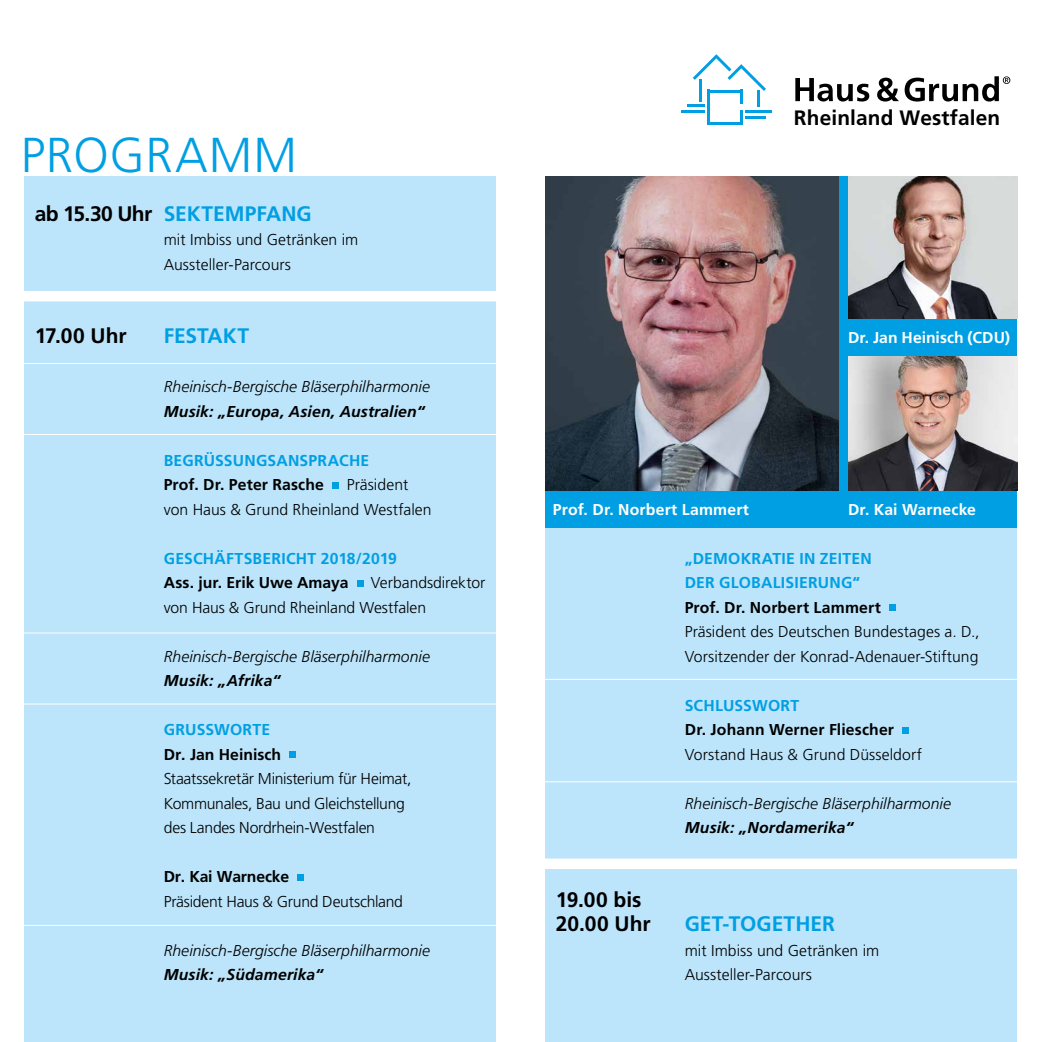
<style>
.page{position:relative;width:1042px;height:1042px;background:#fff}
.page>*{position:absolute;margin:0;border:0;box-sizing:border-box;transform-origin:0 0}
.t1{font:300 49px "Frutiger";letter-spacing:.015em;color:#009fe3}
.t2{font:700 21px "Frutiger";color:#009fe3}
.t3{font:700 21px/24.5px "Frutiger";color:#000}
.t4{font:700 20.82px "Frutiger LT";letter-spacing:.005em;color:#000}
.t5{font:300 15.75px/24.5px "Frutiger";color:#000}
.t6{font:italic 300 15.75px "Frutiger";color:#000}
.t7{font:300 15.75px/24.5px "Frutiger";letter-spacing:-.02em;color:#000}
.t8{font:700 15.75px "Frutiger";letter-spacing:.005em;color:#000}
.t9{font:700 15.75px/24.5px "Frutiger";letter-spacing:.015em;color:#009fe3}
.t10{font:italic 700 15.75px "Frutiger";letter-spacing:.01em;color:#000}
.t11{font:700 15.75px "Frutiger";letter-spacing:.01em;color:#fff}
.s1{color:#000}
</style>
<div class="page">
<svg style="left:795px;top:78px;width:74px;height:24px"></svg>
<svg style="left:877px;top:76px;width:133px;height:26px"></svg>
<hr style="left:707px;top:90px;width:3px;height:35px;background:#009fe3">
<hr style="left:739px;top:110px;width:3px;height:15px;background:#009fe3">
<hr style="left:707px;top:122px;width:35px;height:3px;background:#009fe3">
<hr style="left:707px;top:90px;width:35px;height:2px;background:#009fe3">
<hr style="left:745px;top:116px;width:21px;height:3px;background:#009fe3">
<hr style="left:745px;top:110px;width:27px;height:3px;background:#009fe3">
<hr style="left:739px;top:90px;width:3px;height:14px;background:#009fe3">
<hr style="left:757px;top:90px;width:3px;height:17px;background:#009fe3">
<hr style="left:687px;top:104px;width:17px;height:3px;background:#009fe3">
<hr style="left:681px;top:110px;width:23px;height:3px;background:#009fe3">
<hr style="left:699px;top:79px;width:2px;height:22px;background:#009fe3">
<svg style="left:693px;top:54px;width:73px;height:37px"></svg>
<div style="left:546px;top:242px;width:471px;height:800px;background:#bce4fa"></div>
<div style="left:546px;top:177px;width:471px;height:351px;background:#009fe3"></div>
<img style="left:848px;top:177px;width:169px;height:142px">
<img style="left:848px;top:357px;width:169px;height:133px">
<div style="left:889px;top:605px;width:7px;height:6px;background:#009fe3"></div>
<svg style="left:903px;top:727px;width:6px;height:6px"></svg>
<img style="left:546px;top:177px;width:292px;height:313px">
<div style="left:527px;top:858px;width:492px;height:11px;background:#fff"></div>
<hr style="left:531px;top:781px;width:486px;height:1px;background:#fff">
<hr style="left:531px;top:679px;width:486px;height:1px;background:#fff">
<div style="left:25px;top:177px;width:471px;height:865px;background:#bce4fa"></div>
<svg style="left:333px;top:482px;width:6px;height:6px"></svg>
<svg style="left:357px;top:580px;width:6px;height:6px"></svg>
<svg style="left:289px;top:752px;width:6px;height:6px"></svg>
<svg style="left:297px;top:874px;width:6px;height:6px"></svg>
<div style="left:15px;top:291px;width:486px;height:10px;background:#fff"></div>
<hr style="left:19px;top:363px;width:486px;height:1px;background:#fff">
<hr style="left:11px;top:434px;width:500px;height:1px;background:#fff">
<hr style="left:11px;top:925px;width:500px;height:1px;background:#fff">
<hr style="left:11px;top:632px;width:500px;height:1px;background:#fff">
<hr style="left:6px;top:703px;width:501px;height:1px;background:#fff">
<h1 class="t1" style="left:21px;top:127px;width:278px">PROGRAMM</h1>
<h2 class="t2" style="left:35px;top:201px;width:279px"><span class="s1">ab 15.30 Uhr</span> SEKTEMPFANG</h2>
<p class="t5" style="left:164px;top:227px;width:196px">mit Imbiss und Getränken im<br>Aussteller-Parcours</p>
<h2 class="t3" style="left:35px;top:323px;width:93px">17.00 Uhr</h2>
<h2 class="t2" style="left:164px;top:323px;width:87px">FESTAKT</h2>
<p class="t6" style="left:164px;top:378px;width:268px">Rheinisch-Bergische Bläserphilharmonie</p>
<p class="t10" style="left:164px;top:402px;width:262px">Musik: „Europa, Asien, Australien“</p>
<p class="t9" style="left:164px;top:448px;width:207px">BEGRÜSSUNGSANSPRACHE</p>
<p class="t8" style="left:164px;top:475px;width:162px">Prof. Dr. Peter Rasche</p>
<p class="t5" style="left:164px;top:472px;width:269px;text-indent:183px">Präsident von Haus &amp; Grund Rheinland Westfalen</p>
<p class="t9" style="left:164px;top:546px;width:235px">GESCHÄFTSBERICHT 2018/2019</p>
<p class="t8" style="left:164px;top:573px;width:186px">Ass. jur. Erik Uwe Amaya</p>
<p class="t5" style="left:164px;top:570px;width:323px;text-indent:207px">Verbandsdirektor von Haus &amp; Grund Rheinland Westfalen</p>
<p class="t6" style="left:164px;top:647px;width:268px">Rheinisch-Bergische Bläserphilharmonie</p>
<p class="t10" style="left:164px;top:671px;width:118px">Musik: „Afrika“</p>
<p class="t9" style="left:164px;top:717px;width:108px">GRUSSWORTE</p>
<p class="t8" style="left:164px;top:745px;width:119px">Dr. Jan Heinisch</p>
<p class="t7" style="left:164px;top:766px;width:249px">Staatssekretär Ministerium für Heimat,<br>Kommunales, Bau und Gleichstellung des Landes Nordrhein-Westfalen</p>
<p class="t8" style="left:164px;top:867px;width:127px">Dr. Kai Warnecke</p>
<p class="t7" style="left:164px;top:889px;width:241px">Präsident Haus &amp; Grund Deutschland</p>
<p class="t6" style="left:164px;top:941px;width:268px">Rheinisch-Bergische Bläserphilharmonie</p>
<p class="t10" style="left:164px;top:965px;width:161px">Musik: „Südamerika“</p>
<h3 class="t4" style="left:794px;top:105px;width:208px">Rheinland Westfalen</h3>
<p class="t11" style="left:848px;top:328px;width:164px">Dr. Jan Heinisch (CDU)</p>
<p class="t11" style="left:553px;top:500px;width:198px">Prof. Dr. Norbert Lammert</p>
<p class="t9" style="left:685px;top:546px;width:189px">„DEMOKRATIE IN ZEITEN<br>DER GLOBALISIERUNG“</p>
<p class="t8" style="left:685px;top:598px;width:198px">Prof. Dr. Norbert Lammert</p>
<p class="t5" style="left:685px;top:619px;width:296px">Präsident des Deutschen Bundestages a. D.,<br>Vorsitzender der Konrad-Adenauer-Stiftung</p>
<p class="t9" style="left:685px;top:693px;width:116px">SCHLUSSWORT</p>
<p class="t8" style="left:685px;top:720px;width:211px">Dr. Johann Werner Fliescher</p>
<p class="t5" style="left:685px;top:742px;width:239px">Vorstand Haus &amp; Grund Düsseldorf</p>
<p class="t6" style="left:685px;top:794px;width:268px">Rheinisch-Bergische Bläserphilharmonie</p>
<p class="t10" style="left:685px;top:818px;width:170px">Musik: „Nordamerika“</p>
<p class="t11" style="left:848px;top:500px;width:129px">Dr. Kai Warnecke</p>
<h2 class="t3" style="left:556px;top:887px;width:96px">19.00 bis<br>20.00 Uhr</h2>
<h2 class="t2" style="left:685px;top:911px;width:152px">GET-TOGETHER</h2>
<p class="t5" style="left:685px;top:938px;width:196px">mit Imbiss und Getränken im<br>Aussteller-Parcours</p>
</div>
